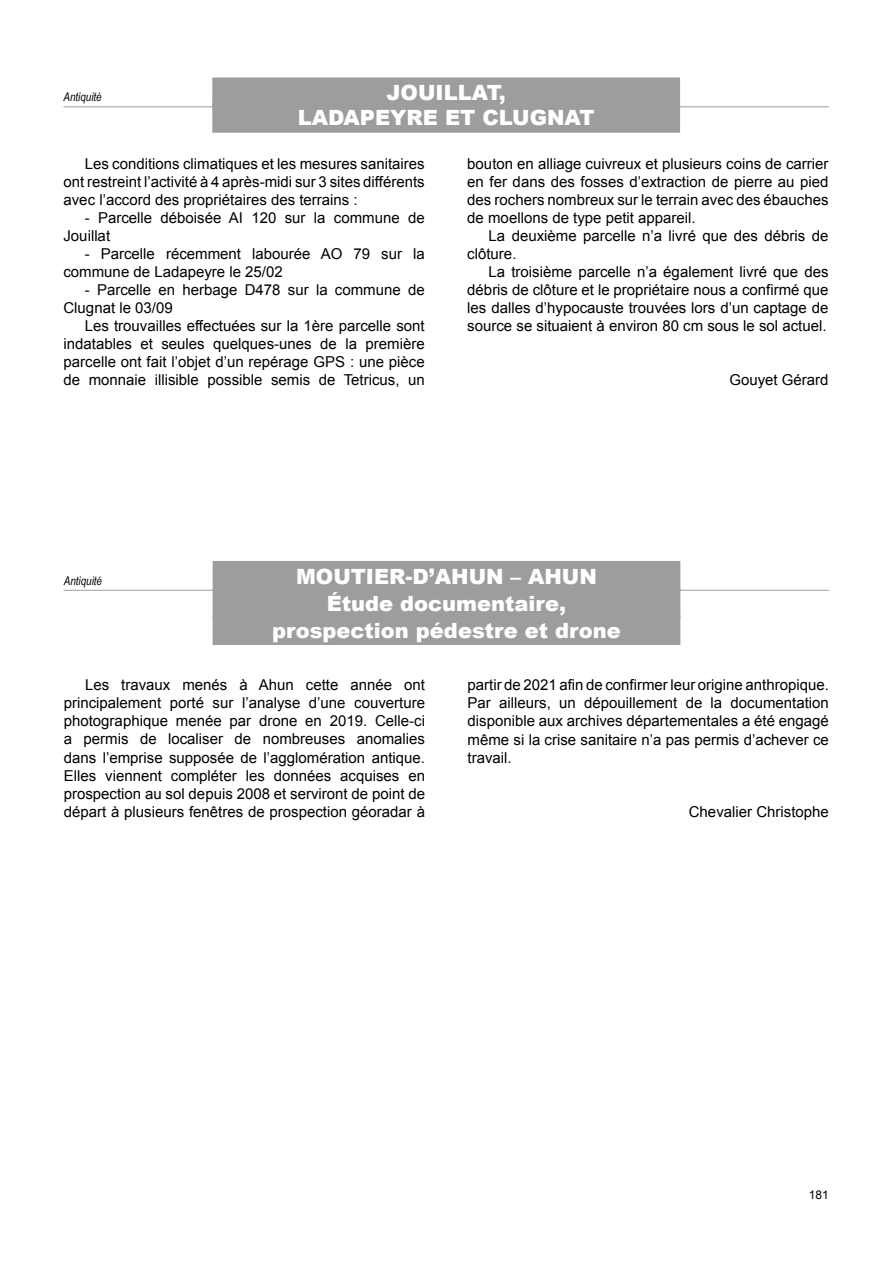
<style>
.page{position:relative;width:893px;height:1263px;background:#fff}
.page>*{position:absolute;margin:0;border:0;box-sizing:border-box;transform-origin:0 0}
.t1{font:900 21px/27px "Arial";color:#fff;text-align:center}
.t2{font:15px/18px "Arial";color:#000;text-align:justify}
.t3{font:italic 12px "Arial Narrow";color:#000}
.t4{font:12px "Arial";color:#000}
</style>
<div class="page">
<div style="left:213px;top:561px;width:467px;height:30px;background:#9d9d9c"></div>
<hr style="left:64px;top:590px;width:765px;height:1px;background:#9d9d9c">
<div style="left:213px;top:588px;width:467px;height:30px;background:#9d9d9c"></div>
<div style="left:213px;top:615px;width:467px;height:30px;background:#9d9d9c"></div>
<div style="left:212px;top:78px;width:468px;height:30px;background:#9d9d9c"></div>
<hr style="left:63px;top:106px;width:766px;height:1px;background:#9d9d9c">
<div style="left:212px;top:103px;width:468px;height:30px;background:#9d9d9c"></div>
<p class="t3" style="left:63px;top:88px;width:40px">Antiquité</p>
<h1 class="t1" style="left:298px;top:79px;width:298px;line-height:25.2px">JOUILLAT,<br>LADAPEYRE ET CLUGNAT</h1>
<p class="t2" style="left:63px;top:155px;width:363px;text-indent:21px">Les conditions climatiques et les mesures sanitaires ont restreint l’activité à 4 après-midi sur 3 sites différents avec l’accord des propriétaires des terrains :</p>
<p class="t2" style="left:63px;top:209px;width:363px;text-indent:21px">- Parcelle déboisée AI 120 sur la commune de<br>Jouillat</p>
<p class="t2" style="left:63px;top:245px;width:363px;text-indent:21px">- Parcelle récemment labourée AO 79 sur la commune de Ladapeyre le 25/02</p>
<p class="t2" style="left:63px;top:281px;width:363px;text-indent:21px">- Parcelle en herbage D478 sur la commune de<br>Clugnat le 03/09</p>
<p class="t2" style="left:63px;top:317px;width:363px;text-indent:21px">Les trouvailles effectuées sur la 1ère parcelle sont indatables et seules quelques-unes de la première parcelle ont fait l’objet d’un repérage GPS : une pièce de monnaie illisible possible semis de Tetricus, un</p>
<p class="t2" style="left:467px;top:155px;width:363px">bouton en alliage cuivreux et plusieurs coins de carrier en fer dans des fosses d’extraction de pierre au pied des rochers nombreux sur le terrain avec des ébauches de moellons de type petit appareil.</p>
<p class="t2" style="left:467px;top:227px;width:363px;text-indent:21px">La deuxième parcelle n’a livré que des débris de clôture.</p>
<p class="t2" style="left:467px;top:263px;width:363px;text-indent:21px">La troisième parcelle n’a également livré que des débris de clôture et le propriétaire nous a confirmé que les dalles d’hypocauste trouvées lors d’un captage de source se situaient à environ 80 cm sous le sol actuel.</p>
<p class="t2" style="left:729px;top:371px;width:101px">Gouyet Gérard</p>
<p class="t3" style="left:64px;top:572px;width:40px">Antiquité</p>
<h1 class="t1" style="left:272px;top:562px;width:350px">MOUTIER-D’AHUN – AHUN<br>Étude documentaire, prospection pédestre et drone</h1>
<p class="t2" style="left:64px;top:676px;width:363px;text-indent:21px">Les travaux menés à Ahun cette année ont principalement porté sur l’analyse d’une couverture photographique menée par drone en 2019. Celle-ci a permis de localiser de nombreuses anomalies dans l’emprise supposée de l’agglomération antique.<br>Elles viennent compléter les données acquises en prospection au sol depuis 2008 et serviront de point de départ à plusieurs fenêtres de prospection géoradar à</p>
<p class="t2" style="left:468px;top:676px;width:363px">partir de 2021 afin de confirmer leur origine anthropique.<br>Par ailleurs, un dépouillement de la documentation disponible aux archives départementales a été engagé même si la crise sanitaire n’a pas permis d’achever ce travail.</p>
<p class="t2" style="left:689px;top:803px;width:142px">Chevalier Christophe</p>
<p class="t4" style="left:809px;top:1187px;width:22px">181</p>
</div>
